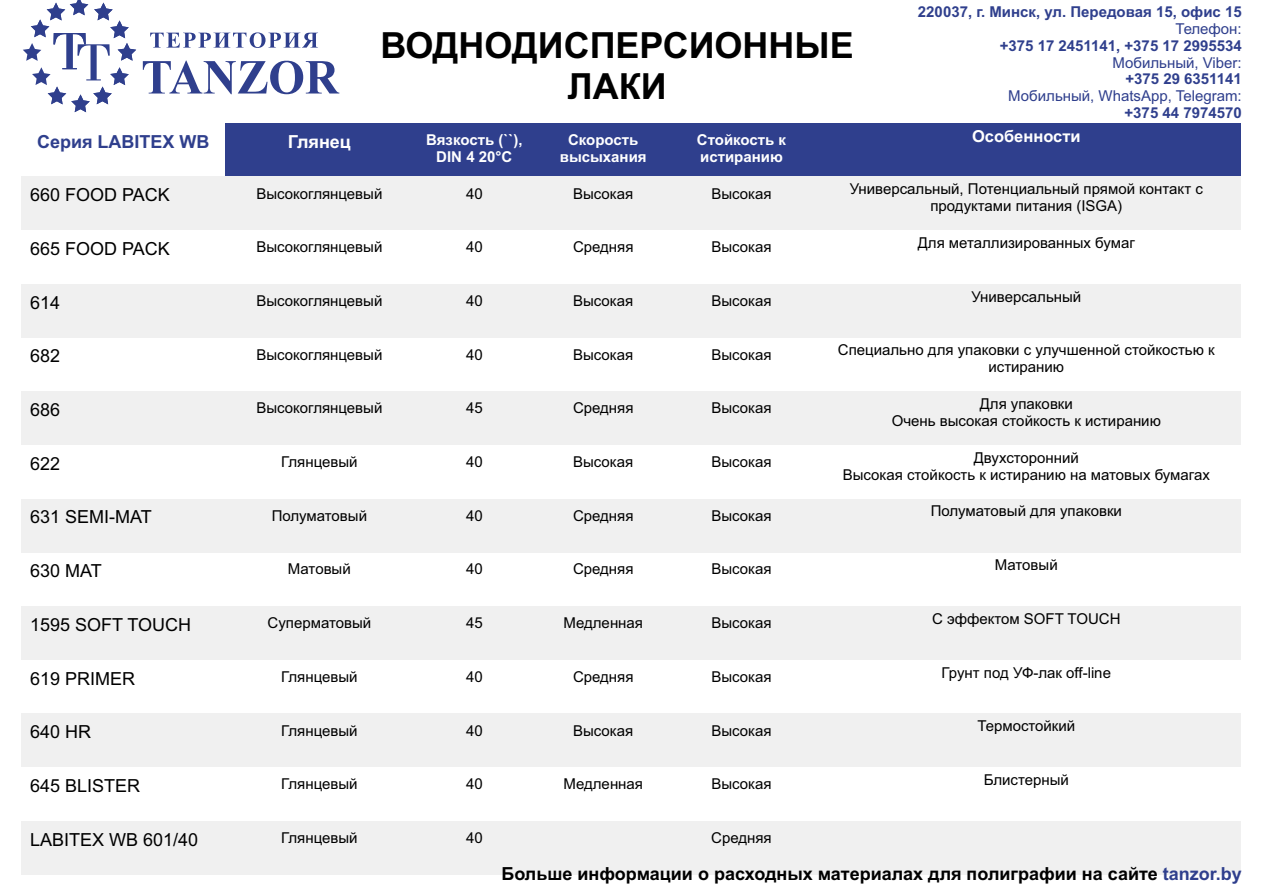
<style>
.page{position:relative;width:1263px;height:893px;background:#fff}
.page>*{position:absolute;margin:0;border:0;box-sizing:border-box;transform-origin:0 0}
.t1{font:700 36px/40.2px "Arial";color:#000;text-align:center}
.t2{font:18px "Arial";color:#000}
.t3{font:700 18px "Arial";color:#000}
.t4{font:700 18px "Arial";color:#2f3f8d}
.t5{font:700 18px "Arial";color:#fff}
.t6{font:700 16.5px "Arial";color:#fff}
.t7{font:15px/16.8px "Arial";color:#000;text-align:center}
.t8{font:700 15px "Arial";color:#2f3f8d}
.t9{font:700 15px/16.8px "Arial";color:#fff;text-align:center}
.t10{font:15px "Arial";color:#2f3f8d}
.s1{color:#2f3f8d}
</style>
<div class="page">
<div style="left:225px;top:123px;width:189px;height:53px;background:#2f3f8d"></div>
<div style="left:414px;top:123px;width:121px;height:53px;background:#2f3f8d"></div>
<div style="left:535px;top:123px;width:137px;height:53px;background:#2f3f8d"></div>
<div style="left:672px;top:123px;width:139px;height:53px;background:#2f3f8d"></div>
<div style="left:811px;top:123px;width:430px;height:53px;background:#2f3f8d"></div>
<div style="left:22px;top:176px;width:203px;height:54px;background:#f0f0f0"></div>
<div style="left:225px;top:176px;width:189px;height:54px;background:#f0f0f0"></div>
<div style="left:414px;top:176px;width:121px;height:54px;background:#f0f0f0"></div>
<div style="left:535px;top:176px;width:137px;height:54px;background:#f0f0f0"></div>
<div style="left:672px;top:176px;width:139px;height:54px;background:#f0f0f0"></div>
<div style="left:811px;top:176px;width:430px;height:54px;background:#f0f0f0"></div>
<div style="left:22px;top:284px;width:203px;height:54px;background:#f0f0f0"></div>
<div style="left:225px;top:284px;width:189px;height:54px;background:#f0f0f0"></div>
<div style="left:414px;top:284px;width:121px;height:54px;background:#f0f0f0"></div>
<div style="left:535px;top:284px;width:137px;height:54px;background:#f0f0f0"></div>
<div style="left:672px;top:284px;width:139px;height:54px;background:#f0f0f0"></div>
<div style="left:811px;top:284px;width:430px;height:54px;background:#f0f0f0"></div>
<div style="left:22px;top:391px;width:203px;height:54px;background:#f0f0f0"></div>
<div style="left:225px;top:391px;width:189px;height:54px;background:#f0f0f0"></div>
<div style="left:414px;top:391px;width:121px;height:54px;background:#f0f0f0"></div>
<div style="left:535px;top:391px;width:137px;height:54px;background:#f0f0f0"></div>
<div style="left:672px;top:391px;width:139px;height:54px;background:#f0f0f0"></div>
<div style="left:811px;top:391px;width:430px;height:54px;background:#f0f0f0"></div>
<div style="left:22px;top:499px;width:203px;height:53px;background:#f0f0f0"></div>
<div style="left:225px;top:499px;width:189px;height:53px;background:#f0f0f0"></div>
<div style="left:414px;top:499px;width:121px;height:53px;background:#f0f0f0"></div>
<div style="left:535px;top:499px;width:137px;height:53px;background:#f0f0f0"></div>
<div style="left:672px;top:499px;width:139px;height:53px;background:#f0f0f0"></div>
<div style="left:811px;top:499px;width:430px;height:53px;background:#f0f0f0"></div>
<div style="left:22px;top:606px;width:203px;height:54px;background:#f0f0f0"></div>
<div style="left:225px;top:606px;width:189px;height:54px;background:#f0f0f0"></div>
<div style="left:414px;top:606px;width:121px;height:54px;background:#f0f0f0"></div>
<div style="left:535px;top:606px;width:137px;height:54px;background:#f0f0f0"></div>
<div style="left:672px;top:606px;width:139px;height:54px;background:#f0f0f0"></div>
<div style="left:811px;top:606px;width:430px;height:54px;background:#f0f0f0"></div>
<div style="left:22px;top:713px;width:203px;height:54px;background:#f0f0f0"></div>
<div style="left:225px;top:713px;width:189px;height:54px;background:#f0f0f0"></div>
<div style="left:414px;top:713px;width:121px;height:54px;background:#f0f0f0"></div>
<div style="left:535px;top:713px;width:137px;height:54px;background:#f0f0f0"></div>
<div style="left:672px;top:713px;width:139px;height:54px;background:#f0f0f0"></div>
<div style="left:811px;top:713px;width:430px;height:54px;background:#f0f0f0"></div>
<div style="left:22px;top:821px;width:203px;height:53px;background:#f0f0f0"></div>
<div style="left:225px;top:821px;width:189px;height:53px;background:#f0f0f0"></div>
<div style="left:414px;top:821px;width:121px;height:53px;background:#f0f0f0"></div>
<div style="left:535px;top:821px;width:137px;height:53px;background:#f0f0f0"></div>
<div style="left:672px;top:821px;width:139px;height:53px;background:#f0f0f0"></div>
<div style="left:811px;top:821px;width:430px;height:53px;background:#f0f0f0"></div>
<svg style="left:143px;top:60px;width:196px;height:34px"></svg>
<svg style="left:23px;top:0;width:113px;height:112px"></svg>
<svg style="left:150px;top:32px;width:168px;height:16px"></svg>
<h1 class="t1" style="left:380px;top:29px;width:475px">ВОДНОДИСПЕРСИОННЫЕ<br>ЛАКИ</h1>
<p class="t8" style="left:918px;top:6px;width:325px">220037, г. Минск, ул. Передовая 15, офис 15</p>
<p class="t10" style="left:1175px;top:23px;width:68px">Телефон:</p>
<p class="t8" style="left:1000px;top:40px;width:243px">+375 17 2451141, +375 17 2995534</p>
<p class="t10" style="left:1112px;top:57px;width:131px">Мобильный, Viber:</p>
<p class="t8" style="left:1125px;top:73px;width:118px">+375 29 6351141</p>
<p class="t10" style="left:1008px;top:90px;width:235px">Мобильный, WhatsApp, Telegram:</p>
<p class="t8" style="left:1124px;top:107px;width:119px">+375 44 7974570</p>
<p class="t4" style="left:37px;top:134px;width:174px">Серия LABITEX WB</p>
<p class="t5" style="left:288px;top:134px;width:65px">Глянец</p>
<p class="t9" style="left:426px;top:133px;width:98px">Вязкость (``),<br>DIN 4 20°C</p>
<p class="t9" style="left:560px;top:133px;width:88px">Скорость высыхания</p>
<p class="t9" style="left:697px;top:133px;width:91px;text-align:left">Стойкость к истиранию</p>
<p class="t6" style="left:972px;top:130px;width:110px">Особенности</p>
<p class="t2" style="left:30px;top:188px;width:141px">660 FOOD PACK</p>
<p class="t7" style="left:256px;top:186px;width:128px">Высокоглянцевый</p>
<p class="t7" style="left:466px;top:186px;width:18px">40</p>
<p class="t7" style="left:573px;top:186px;width:62px">Высокая</p>
<p class="t7" style="left:711px;top:186px;width:62px">Высокая</p>
<p class="t7" style="left:850px;top:182px;width:355px">Универсальный, Потенциальный прямой контакт с продуктами питания (ISGA)</p>
<p class="t2" style="left:30px;top:242px;width:141px">665 FOOD PACK</p>
<p class="t7" style="left:256px;top:240px;width:128px">Высокоглянцевый</p>
<p class="t7" style="left:466px;top:240px;width:18px">40</p>
<p class="t7" style="left:573px;top:240px;width:62px">Средняя</p>
<p class="t7" style="left:711px;top:240px;width:62px">Высокая</p>
<p class="t7" style="left:918px;top:236px;width:219px">Для металлизированных бумаг</p>
<p class="t2" style="left:30px;top:296px;width:32px">614</p>
<p class="t7" style="left:256px;top:294px;width:128px">Высокоглянцевый</p>
<p class="t7" style="left:466px;top:294px;width:18px">40</p>
<p class="t7" style="left:573px;top:294px;width:62px">Высокая</p>
<p class="t7" style="left:711px;top:294px;width:62px">Высокая</p>
<p class="t7" style="left:971px;top:289px;width:111px">Универсальный</p>
<p class="t2" style="left:30px;top:349px;width:32px">682</p>
<p class="t7" style="left:256px;top:347px;width:128px">Высокоглянцевый</p>
<p class="t7" style="left:466px;top:347px;width:18px">40</p>
<p class="t7" style="left:573px;top:347px;width:62px">Высокая</p>
<p class="t7" style="left:711px;top:347px;width:62px">Высокая</p>
<p class="t7" style="left:838px;top:343px;width:378px">Специально для упаковки с улучшенной стойкостью к истиранию</p>
<p class="t2" style="left:30px;top:403px;width:32px">686</p>
<p class="t7" style="left:256px;top:401px;width:128px">Высокоглянцевый</p>
<p class="t7" style="left:466px;top:401px;width:18px">45</p>
<p class="t7" style="left:573px;top:401px;width:62px">Средняя</p>
<p class="t7" style="left:711px;top:401px;width:62px">Высокая</p>
<p class="t7" style="left:892px;top:397px;width:271px">Для упаковки<br>Очень высокая стойкость к истиранию</p>
<p class="t2" style="left:30px;top:457px;width:32px">622</p>
<p class="t7" style="left:281px;top:455px;width:78px">Глянцевый</p>
<p class="t7" style="left:466px;top:455px;width:18px">40</p>
<p class="t7" style="left:573px;top:455px;width:62px">Высокая</p>
<p class="t7" style="left:711px;top:455px;width:62px">Высокая</p>
<p class="t7" style="left:843px;top:450px;width:369px">Двухсторонний<br>Высокая стойкость к истиранию на матовых бумагах</p>
<p class="t2" style="left:30px;top:510px;width:123px">631 SEMI-MAT</p>
<p class="t7" style="left:272px;top:508px;width:97px">Полуматовый</p>
<p class="t7" style="left:466px;top:508px;width:18px">40</p>
<p class="t7" style="left:573px;top:508px;width:62px">Средняя</p>
<p class="t7" style="left:711px;top:508px;width:62px">Высокая</p>
<p class="t7" style="left:931px;top:504px;width:193px">Полуматовый для упаковки</p>
<p class="t2" style="left:30px;top:564px;width:73px">630 MAT</p>
<p class="t7" style="left:288px;top:562px;width:64px">Матовый</p>
<p class="t7" style="left:466px;top:562px;width:18px">40</p>
<p class="t7" style="left:573px;top:562px;width:62px">Средняя</p>
<p class="t7" style="left:711px;top:562px;width:62px">Высокая</p>
<p class="t7" style="left:995px;top:558px;width:64px">Матовый</p>
<p class="t2" style="left:30px;top:618px;width:163px">1595 SOFT TOUCH</p>
<p class="t7" style="left:268px;top:616px;width:105px">Суперматовый</p>
<p class="t7" style="left:466px;top:616px;width:18px">45</p>
<p class="t7" style="left:563px;top:616px;width:81px">Медленная</p>
<p class="t7" style="left:711px;top:616px;width:62px">Высокая</p>
<p class="t7" style="left:932px;top:612px;width:190px">С эффектом SOFT TOUCH</p>
<p class="t2" style="left:30px;top:671px;width:107px">619 PRIMER</p>
<p class="t7" style="left:281px;top:669px;width:78px">Глянцевый</p>
<p class="t7" style="left:466px;top:669px;width:18px">40</p>
<p class="t7" style="left:573px;top:669px;width:62px">Средняя</p>
<p class="t7" style="left:711px;top:669px;width:62px">Высокая</p>
<p class="t7" style="left:942px;top:665px;width:171px">Грунт под УФ-лак off-line</p>
<p class="t2" style="left:30px;top:725px;width:63px">640 HR</p>
<p class="t7" style="left:281px;top:723px;width:78px">Глянцевый</p>
<p class="t7" style="left:466px;top:723px;width:18px">40</p>
<p class="t7" style="left:573px;top:723px;width:62px">Высокая</p>
<p class="t7" style="left:711px;top:723px;width:62px">Высокая</p>
<p class="t7" style="left:977px;top:719px;width:99px">Термостойкий</p>
<p class="t2" style="left:30px;top:779px;width:112px">645 BLISTER</p>
<p class="t7" style="left:281px;top:777px;width:78px">Глянцевый</p>
<p class="t7" style="left:466px;top:777px;width:18px">40</p>
<p class="t7" style="left:563px;top:777px;width:81px">Медленная</p>
<p class="t7" style="left:711px;top:777px;width:62px">Высокая</p>
<p class="t7" style="left:984px;top:773px;width:87px">Блистерный</p>
<p class="t2" style="left:30px;top:832px;width:170px">LABITEX WB 601/40</p>
<p class="t7" style="left:281px;top:831px;width:78px">Глянцевый</p>
<p class="t7" style="left:466px;top:831px;width:18px">40</p>
<p class="t7" style="left:711px;top:831px;width:62px">Средняя</p>
<p class="t3" style="left:501px;top:866px;width:742px">Больше информации о расходных материалах для полиграфии на сайте <span class="s1">tanzor.by</span></p>
</div>
